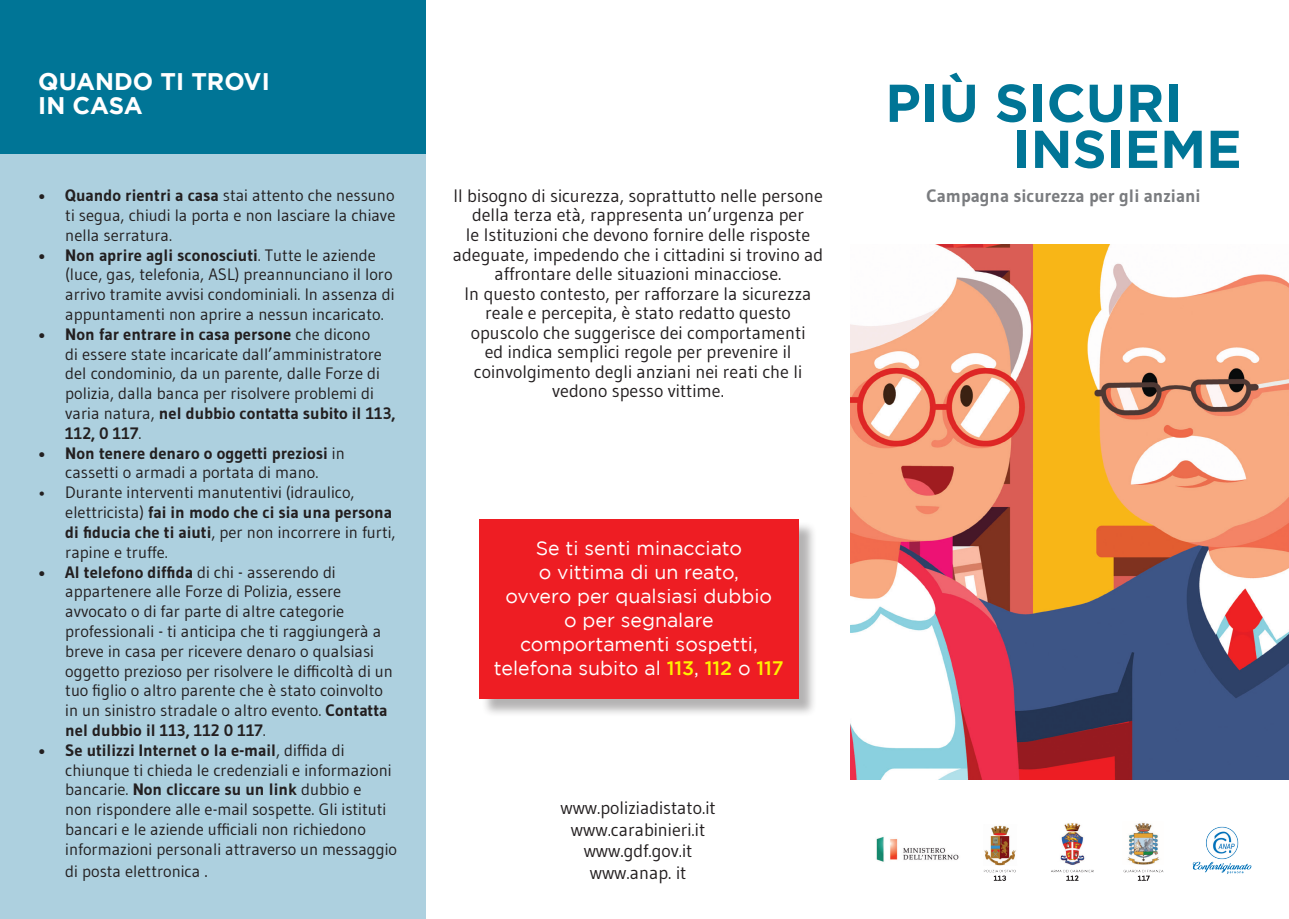
<style>
.page{position:relative;width:1289px;height:919px;background:#fff}
.page>*{position:absolute;margin:0;border:0;box-sizing:border-box;transform-origin:0 0}
.t1{font:700 53.1px/46px "Gotham";color:#007596}
.t2{font:700 24px/24px "Gotham";color:#fff}
.t3{font:19.5px/24px "Gotham";color:#fff;text-align:center}
.t4{font:18px/19.5px "Gudea";color:#231f20;text-align:center}
.t5{font:700 17.85px "Gudea";color:#7a7c7f}
.t6{font:16.5px/19.8px "Gudea";color:#231f20}
.t7{font:700 16.5px/19.8px "Gudea";color:#231f20;text-align:center}
.s1{font-weight:700}
.s2{font-weight:400}
.s3{font-size:18px}
.s4{font-weight:500;color:#fff101}
</style>
<div class="page">
<img style="left:876px;top:822px;width:376px;height:59px">
<img style="left:850px;top:244px;width:438px;height:535px">
<div style="left:0;top:0;width:425px;height:918px;background:#add0df"></div>
<div style="left:0;top:0;width:425px;height:153px;background:#007596"></div>
<div style="left:481px;top:521px;width:336px;height:196px;background:#231f20;opacity:.34"></div>
<div style="left:479px;top:519px;width:319px;height:180px;background:#ee1d23"></div>
<h2 class="t2" style="left:38px;top:69px;width:233px">QUANDO TI TROVI<br>IN CASA</h2>
<p class="t6" style="left:65px;top:185px;width:331px;text-align:justify;text-indent:-27px"><span class="s1">• Quando rientri a casa</span> stai attento che nessuno ti segua, chiudi la porta e non lasciare la chiave nella serratura.</p>
<p class="t6" style="left:65px;top:244px;width:331px;text-indent:-27px"><span class="s1">• Non aprire agli sconosciuti</span>. Tutte le aziende (luce, gas, telefonia, ASL) preannunciano il loro arrivo tramite avvisi condominiali. In assenza di appuntamenti non aprire a nessun incaricato.</p>
<p class="t6" style="left:65px;top:324px;width:332px;text-indent:-27px"><span class="s1">• Non far entrare in casa persone</span> che dicono<br>di essere state incaricate dall’amministratore del condominio, da un parente, dalle Forze di polizia, dalla banca per risolvere problemi di varia natura, <span class="s1">nel dubbio contatta subito il 113, 112, 0 117</span>.</p>
<p class="t7" style="left:38px;top:443px;width:308px">• Non tenere denaro o oggetti preziosi <span class="s2">in cassetti o armadi a portata di mano.</span></p>
<p class="t6" style="left:65px;top:482px;width:332px;text-indent:-27px">• Durante interventi manutentivi (idraulico, elettricista) <span class="s1">fai in modo che ci sia una persona di fiducia che ti aiuti</span>, per non incorrere in furti, rapine e truffe.</p>
<p class="t6" style="left:65px;top:561px;width:329px;text-indent:-27px"><span class="s1">• Al telefono diffida</span> di chi - asserendo di appartenere alle Forze di Polizia, essere avvocato o di far parte di altre categorie professionali - ti anticipa che ti raggiungerà a breve in casa per ricevere denaro o qualsiasi oggetto prezioso per risolvere le difficoltà di un tuo figlio o altro parente che è stato coinvolto in un sinistro stradale o altro evento. <span class="s1">Contatta nel dubbio il 113, 112 0 117</span>.</p>
<p class="t6" style="left:65px;top:739px;width:333px;text-indent:-27px"><span class="s1">• Se utilizzi Internet o la e-mail</span>, diffida di chiunque ti chieda le credenziali e informazioni bancarie. <span class="s1">Non cliccare su un link</span> dubbio e<br>non rispondere alle e-mail sospette. Gli istituti bancari e le aziende ufficiali non richiedono informazioni personali attraverso un messaggio</p>
<p class="t6" style="left:65px;top:860px;width:144px">di posta elettronica <span class="s3">.</span></p>
<p class="t4" style="left:453px;top:186px;width:372px">Il bisogno di sicurezza, soprattutto nelle persone della terza età, rappresenta un’urgenza per<br>le Istituzioni che devono fornire delle risposte adeguate, impedendo che i cittadini si trovino ad affrontare delle situazioni minacciose.<br>In questo contesto, per rafforzare la sicurezza reale e percepita, è stato redatto questo opuscolo che suggerisce dei comportamenti<br>ed indica semplici regole per prevenire il coinvolgimento degli anziani nei reati che li vedono spesso vittime.</p>
<p class="t3" style="left:494px;top:535px;width:291px">Se ti senti minacciato<br>o vittima di un reato,<br>ovvero per qualsiasi dubbio<br>o per segnalare comportamenti sospetti, telefona subito al <span class="s4">113</span>, <span class="s4">112</span> o <span class="s4">117</span></p>
<p class="t4" style="left:560px;top:796px;width:157px;line-height:21.6px">www.poliziadistato.it www.carabinieri.it www.gdf.gov.it www.anap. it</p>
<h1 class="t1" style="left:1012px;top:79px;width:230px;text-indent:-127px">PIÙ SICURI<br>INSIEME</h1>
<p class="t5" style="left:926px;top:185px;width:276px">Campagna sicurezza per gli anziani</p>
</div>
